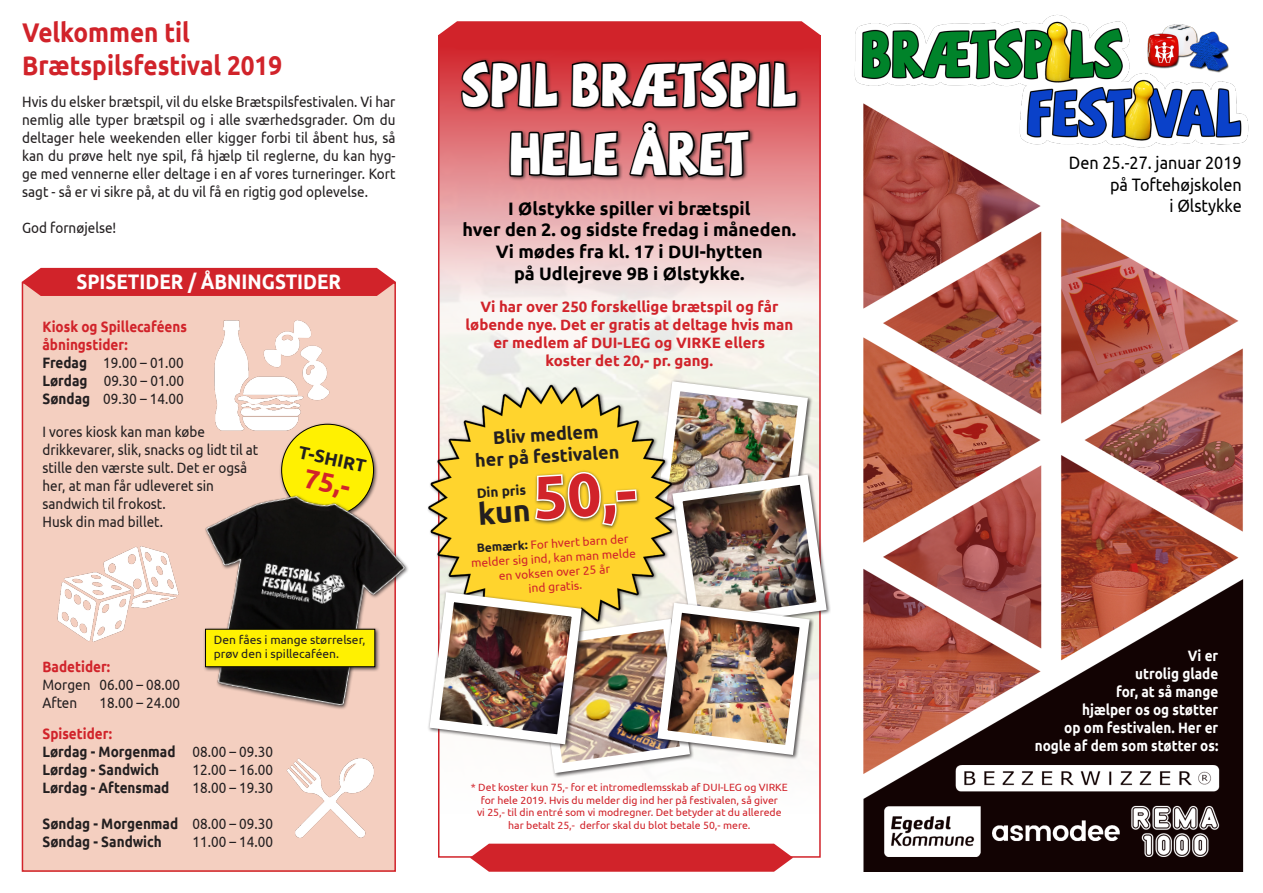
<style>
.page{position:relative;width:1263px;height:893px;background:#fff}
.page>*{position:absolute;margin:0;border:0;box-sizing:border-box;transform-origin:0 0}
.t1{font:60px "SAF";letter-spacing:.015em;color:#fff;scale:.8 1}
.t2{font:700 60px "Ubuntu";color:#d1232a}
.t3{font:700 27px "Ubuntu";color:#d1232a;scale:.9 1}
.t4{font:700 27px "Ubuntu";color:#d1232a}
.t5{font:700 21px "Ubuntu";color:#fff;scale:.9 1}
.t6{font:700 18px "Ubuntu";color:#000}
.t7{font:18px "Ubuntu";color:#000;scale:.9 1}
.t8{font:700 18px "Ubuntu";color:#231f20}
.t9{font:15px/18px "Ubuntu";color:#231f20;text-align:justify;scale:.9 1}
.t10{font:700 15px "Ubuntu";color:#d1232a}
.t11{font:700 15px "Ubuntu";color:#231f20;scale:.9 1}
.t12{font:700 15px "Ubuntu";color:#fff;scale:.9 1}
.t13{font:700 15px "Ubuntu";color:#d1232a;scale:.9 1}
.t14{font:700 13.5px "Ubuntu";color:#231f20}
.t15{font:12px "Ubuntu";color:#d1232a}
.t16{font:12px/14.4px "Ubuntu";color:#231f20}
.t17{font:10.5px "Ubuntu";color:#d1232a}
.s1{font-weight:700}
.s2{font-weight:400}
.s3{font-weight:700;color:#231f20}
</style>
<div class="page">
<img style="left:863px;top:168px;width:381px;height:704px">
<img style="left:854px;top:14px;width:395px;height:154px">
<svg style="left:470px;top:844px;width:323px;height:28px;background:#d43138"></svg>
<div style="left:22px;top:282px;width:374px;height:590px;background:#f4cfc0"></div>
<div style="left:22px;top:268px;width:374px;height:28px;background:#d1232a"></div>
<div style="left:279px;top:422px;width:100px;height:99px;background:#231f20;opacity:.75"></div>
<div style="left:282px;top:424px;width:92px;height:92px;background:#fff101;border-radius:50%"></div>
<img style="left:205px;top:463px;width:203px;height:270px">
<div style="left:203px;top:627px;width:177px;height:45px;background:#231f20;opacity:.75"></div>
<div style="left:205px;top:629px;width:170px;height:38px;background:#fff101;border:1px solid #000"></div>
<img style="left:214px;top:320px;width:130px;height:122px">
<img style="left:286px;top:758px;width:88px;height:80px">
<img style="left:57px;top:546px;width:122px;height:96px">
<img style="left:428px;top:21px;width:403px;height:757px">
<p class="t3" style="left:22px;top:16px;width:188px">Velkommen til</p>
<p class="t3" style="left:22px;top:49px;width:290px">Brætspilsfestival 2019</p>
<p class="t9" style="left:22px;top:92px;width:416px">Hvis du elsker brætspil, vil du elske Brætspilsfestivalen. Vi har nemlig alle typer brætspil og i alle sværhedsgrader. Om du deltager hele weekenden eller kigger forbi til åbent hus, så kan du prøve helt nye spil, få hjælp til reglerne, du kan hyg&shy;ge med vennerne eller deltage i en af vores turneringer. Kort sagt - så er vi sikre på, at du vil få en rigtig god oplevelse.</p>
<p class="t9" style="left:22px;top:218px;width:106px">God fornøjelse!</p>
<p class="t5" style="left:76px;top:268px;width:296px">SPISETIDER / ÅBNINGSTIDER</p>
<p class="t13" style="left:43px;top:317px;width:162px">Kiosk og Spillecaféens</p>
<p class="t13" style="left:43px;top:335px;width:96px">åbningstider:</p>
<p class="t9" style="left:43px;top:353px;width:158px"><span class="s1">Fredag</span> 19.00 – 01.00</p>
<p class="t9" style="left:43px;top:371px;width:159px"><span class="s1">Lørdag</span> 09.30 – 01.00</p>
<p class="t9" style="left:43px;top:389px;width:158px"><span class="s1">Søndag</span> 09.30 – 14.00</p>
<p class="t9" style="left:43px;top:422px;width:182px">I vores kiosk kan man købe</p>
<p class="t9" style="left:43px;top:440px;width:241px">drikkevarer, slik, snacks og lidt til at</p>
<p class="t9" style="left:43px;top:458px;width:229px">stille den værste sult. Det er også</p>
<p class="t9" style="left:43px;top:476px;width:192px">her, at man får udleveret sin</p>
<p class="t9" style="left:43px;top:494px;width:139px">sandwich til frokost.</p>
<p class="t9" style="left:43px;top:512px;width:136px">Husk din mad billet.</p>
<p class="t8" style="left:301px;top:441px;width:70px;rotate:12deg">T-SHIRT</p>
<p class="t4" style="left:308px;top:461px;width:48px;rotate:12deg">75,-</p>
<p class="t13" style="left:43px;top:658px;width:77px">Badetider:</p>
<p class="t9" style="left:43px;top:675px;width:154px">Morgen 06.00 – 08.00</p>
<p class="t9" style="left:43px;top:693px;width:40px">Aften</p>
<p class="t9" style="left:100px;top:693px;width:91px">18.00 – 24.00</p>
<p class="t16" style="left:214px;top:632px;width:153px">Den fåes i mange størrelser, prøv den i spillecaféen.</p>
<p class="t13" style="left:43px;top:724px;width:79px">Spisetider:</p>
<p class="t11" style="left:43px;top:742px;width:258px">Lørdag - Morgenmad <span class="s2">08.00 – 09.30</span></p>
<p class="t11" style="left:43px;top:760px;width:131px">Lørdag - Sandwich</p>
<p class="t9" style="left:193px;top:760px;width:91px">12.00 – 16.00</p>
<p class="t11" style="left:43px;top:778px;width:142px">Lørdag - Aftensmad</p>
<p class="t9" style="left:193px;top:778px;width:91px">18.00 – 19.30</p>
<p class="t11" style="left:43px;top:814px;width:258px">Søndag - Morgenmad <span class="s2">08.00 – 09.30</span></p>
<p class="t11" style="left:43px;top:832px;width:134px">Søndag - Sandwich</p>
<p class="t9" style="left:193px;top:832px;width:91px">11.00 – 14.00</p>
<p class="t1" style="left:462px;top:53px;width:420px">SPIL BRÆTSPIL</p>
<p class="t1" style="left:510px;top:122px;width:300px">HELE ÅRET</p>
<p class="t6" style="left:508px;top:198px;width:244px">I Ølstykke spiller vi brætspil</p>
<p class="t6" style="left:463px;top:219px;width:335px">hver den 2. og sidste fredag i måneden.</p>
<p class="t6" style="left:496px;top:241px;width:268px">Vi mødes fra kl. 17 i DUI-hytten</p>
<p class="t6" style="left:514px;top:262px;width:232px">på Udlejreve 9B i Ølstykke.</p>
<p class="t10" style="left:480px;top:298px;width:299px">Vi har over 250 forskellige brætspil og får</p>
<p class="t10" style="left:465px;top:316px;width:329px">løbende nye. Det er gratis at deltage hvis man</p>
<p class="t10" style="left:493px;top:334px;width:273px">er medlem af DUI-LEG og VIRKE ellers</p>
<p class="t10" style="left:546px;top:352px;width:169px">koster det 20,- pr. gang.</p>
<p class="t8" style="left:492px;top:427px;width:107px;rotate:-4deg">Bliv medlem</p>
<p class="t8" style="left:474px;top:450px;width:146px;rotate:-4deg">her på festivalen</p>
<p class="t14" style="left:476px;top:484px;width:51px;rotate:-3deg">Din pris</p>
<p class="t2" style="left:531px;top:461px;width:105px;rotate:-3deg">50,-</p>
<p class="t15" style="left:476px;top:542px;width:154px;rotate:-4deg"><span class="s3">Bemærk:</span> For hvert barn der</p>
<p class="t15" style="left:471px;top:556px;width:166px;rotate:-4deg">melder sig ind, kan man melde</p>
<p class="t15" style="left:498px;top:569px;width:113px;rotate:-4deg">en voksen over 25 år</p>
<p class="t15" style="left:528px;top:581px;width:55px;rotate:-4deg">ind gratis.</p>
<p class="t17" style="left:471px;top:781px;width:319px">* Det koster kun 75,- for et intromedlemsskab af DUI-LEG og VIRKE</p>
<p class="t17" style="left:481px;top:793px;width:299px">for hele 2019. Hvis du melder dig ind her på festivalen, så giver</p>
<p class="t17" style="left:477px;top:806px;width:306px">vi 25,- til din entré som vi modregner. Det betyder at du allerede</p>
<p class="t17" style="left:508px;top:819px;width:244px">har betalt 25,- derfor skal du blot betale 50,- mere.</p>
<p class="t7" style="left:1069px;top:152px;width:194px">Den 25.-27. januar 2019</p>
<p class="t7" style="left:1110px;top:173px;width:148px">på Toftehøjskolen</p>
<p class="t7" style="left:1169px;top:195px;width:82px">i Ølstykke</p>
<p class="t12" style="left:1188px;top:646px;width:35px">Vi er</p>
<p class="t12" style="left:1135px;top:664px;width:94px">utrolig glade</p>
<p class="t12" style="left:1116px;top:682px;width:115px">for, at så mange</p>
<p class="t12" style="left:1082px;top:700px;width:153px">hjælper os og støtter</p>
<p class="t12" style="left:1064px;top:718px;width:173px">op om festivalen. Her er</p>
<p class="t12" style="left:1035px;top:736px;width:205px">nogle af dem som støtter os:</p>
</div>
